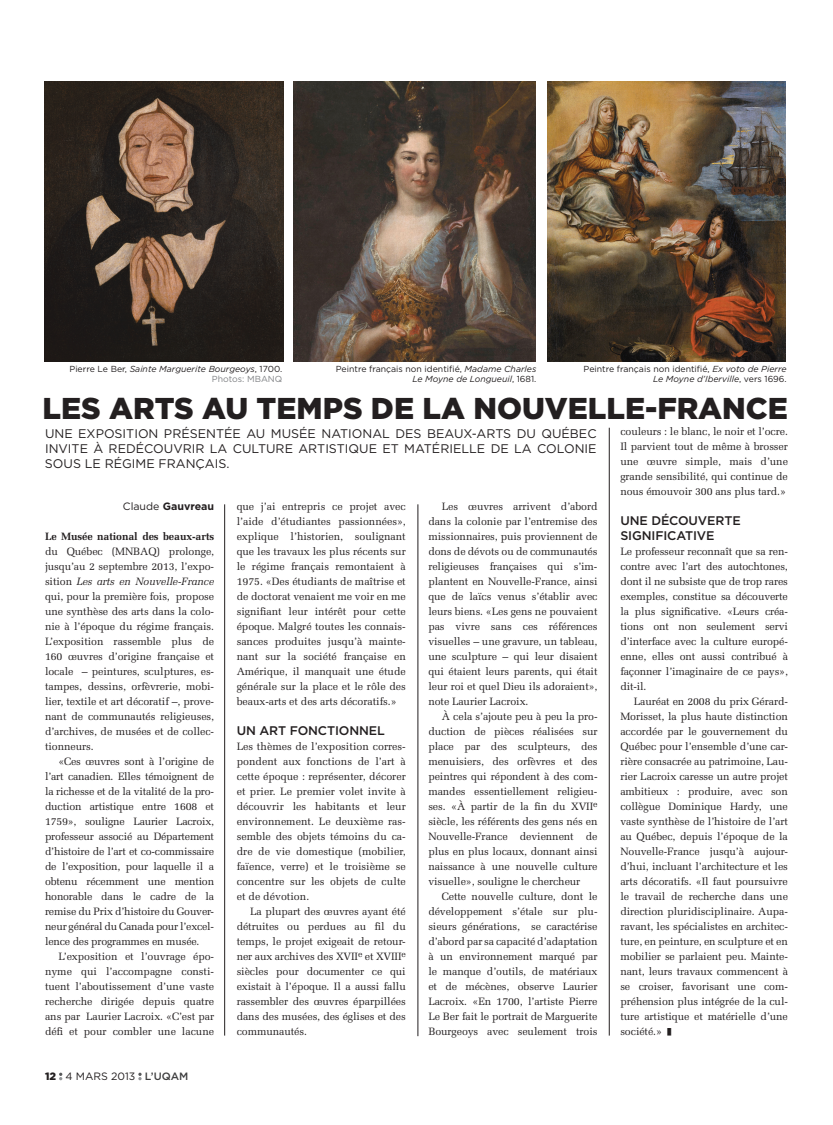
<style>
.page{position:relative;width:833px;height:1125px;background:#fff}
.page>*{position:absolute;margin:0;border:0;box-sizing:border-box;transform-origin:0 0}
.t1{font:900 30.12px "Gotham";color:#231f20}
.t2{font:12.5px "Gotham";color:#231f20}
.t3{font:500 12.5px/15px "Gotham";color:#231f20}
.t4{font:10.62px/15px "Melior";letter-spacing:-.01em;color:#231f20;text-align:justify}
.t5{font:700 10.62px "Melior";letter-spacing:-.01em;color:#231f20}
.t6{font:10.62px "Gotham";color:#231f20}
.t7{font:700 10.62px "Gotham";color:#231f20}
.t8{font:8.75px/10px "Gotham";color:#231f20;text-align:right}
.t9{font:italic 8.75px/10px "Gotham";color:#231f20;text-align:right}
.s1{font-style:normal}
.s2{font-style:normal;color:#808285}
.s3{font-style:italic}
.s4{font-weight:400}
.s5{font-weight:900}
.s6{font-weight:500;color:#3e3e3f}
</style>
<div class="page">
<svg style="left:59px;top:1073px;width:3px;height:7px"></svg>
<svg style="left:138px;top:1073px;width:4px;height:7px"></svg>
<img style="left:547px;top:82px;width:238px;height:280px">
<img style="left:293px;top:82px;width:242px;height:280px">
<img style="left:45px;top:82px;width:238px;height:280px">
<hr style="left:609px;top:428px;width:1px;height:608px;background:#231f20">
<hr style="left:224px;top:504px;width:1px;height:532px;background:#231f20">
<hr style="left:417px;top:504px;width:1px;height:532px;background:#231f20">
<p class="t9" style="left:69px;top:364px;width:214px"><span class="s1">PIERRE LE BER,</span> Sainte Marguerite Bourgeoys<span class="s1">, 1700.<br></span><span class="s2">PHOTOS: MBANQ</span></p>
<p class="t8" style="left:583px;top:364px;width:204px">PEINTRE FRANÇAIS NON IDENTIFIÉ, <span class="s3">Ex voto de Pierre<br>Le Moyne d’Iberville</span>, VERS 1696.</p>
<p class="t8" style="left:336px;top:364px;width:202px">PEINTRE FRANÇAIS NON IDENTIFIÉ, <span class="s3">Madame Charles<br>Le Moyne de Longueuil</span>, 1681.</p>
<h1 class="t1" style="left:42px;top:391px;width:747px">LES ARTS AU TEMPS DE LA NOUVELLE-FRANCE</h1>
<p class="t4" style="left:620px;top:424px;width:169px">couleurs : le blanc, le noir et l’ocre.<br>Il parvient tout de même à brosser une œuvre simple, mais d’une grande sensibilité, qui continue de nous émouvoir 300 ans plus tard.»</p>
<p class="t3" style="left:620px;top:513px;width:52px">UNE DÉCOUVERTE<br>SIGNIFICATIVE</p>
<p class="t4" style="left:620px;top:544px;width:169px">Le professeur reconnaît que sa ren&shy;contre avec l’art des autochtones, dont il ne subsiste que de trop rares exemples, constitue sa découverte la plus significative. «Leurs créa&shy;tions ont non seulement servi d’interface avec la culture europé&shy;enne, elles ont aussi contribué à façonner l’imaginaire de ce pays», dit-il.</p>
<p class="t4" style="left:620px;top:694px;width:169px;text-indent:14px">Lauréat en 2008 du prix Gérard-Morisset, la plus haute distinction accordée par le gouvernement du Québec pour l’ensemble d’une car&shy;rière consacrée au patrimoine, Lau&shy;rier Lacroix caresse un autre projet ambitieux : produire, avec son collègue Dominique Hardy, une vaste synthèse de l’histoire de l’art au Québec, depuis l’époque de la Nouvelle-France jusqu’à aujour&shy;d’hui, incluant l’architecture et les arts décoratifs. «Il faut poursuivre le travail de recherche dans une direction pluridisciplinaire. Aupa&shy;ravant, les spécialistes en architec&shy;ture, en peinture, en sculpture et en mobilier se parlaient peu. Mainte&shy;nant, leurs travaux commencent à se croiser, favorisant une com&shy;préhension plus intégrée de la cul&shy;ture artistique et matérielle d’une société.»</p>
<p class="t2" style="left:45px;top:427px;width:68px">UNE EXPOSITION</p>
<p class="t2" style="left:164px;top:427px;width:18px">PRÉSENTÉE</p>
<p class="t2" style="left:246px;top:427px;width:10px">AU</p>
<p class="t2" style="left:271px;top:427px;width:20px">MUSÉE</p>
<p class="t2" style="left:321px;top:427px;width:10px">NATIONAL</p>
<p class="t2" style="left:395px;top:427px;width:10px">DES</p>
<p class="t2" style="left:427px;top:427px;width:10px">BEAU</p>
<p class="t2" style="left:463px;top:427px;width:23px">X-ARTS</p>
<p class="t2" style="left:516px;top:427px;width:10px">DU</p>
<p class="t2" style="left:541px;top:427px;width:21px">QUÉBEC</p>
<p class="t2" style="left:45px;top:442px;width:8px">INVITE</p>
<p class="t2" style="left:93px;top:442px;width:25px">À REDÉCOUVRIR</p>
<p class="t2" style="left:210px;top:442px;width:33px">LA CULTURE</p>
<p class="t2" style="left:298px;top:442px;width:9px">ARTISTIQUE</p>
<p class="t2" style="left:382px;top:442px;width:31px">ET MATÉRIELLE</p>
<p class="t2" style="left:490px;top:442px;width:56px">DELACOLONIE</p>
<p class="t2" style="left:45px;top:457px;width:10px">SOUS</p>
<p class="t2" style="left:85px;top:457px;width:29px">LE RÉGIME</p>
<p class="t2" style="left:159px;top:457px;width:10px">FRAN</p>
<p class="t2" style="left:195px;top:457px;width:35px">ÇAIS .</p>
<p class="t4" style="left:428px;top:499px;width:171px;text-indent:14px">Les œuvres arrivent d’abord dans la colonie par l’entremise des missionnaires, puis proviennent de dons de dévots ou de communautés religieuses françaises qui s’im&shy;plantent en Nouvelle-France, ainsi que de laïcs venus s’établir avec leurs biens. «Les gens ne pouvaient pas vivre sans ces références visuelles – une gravure, un tableau, une sculpture – qui leur disaient qui étaient leurs parents, qui était leur roi et quel Dieu ils adoraient», note Laurier Lacroix.</p>
<p class="t4" style="left:428px;top:709px;width:171px;text-indent:14px">À cela s’ajoute peu à peu la pro&shy;duction de pièces réalisées sur place par des sculpteurs, des menuisiers, des orfèvres et des peintres qui répondent à des com&shy;mandes essentiellement religieu&shy;ses. «À partir de la fin du XVII<sup>e </sup>siècle, les référents des gens nés en Nouvelle-France deviennent de plus en plus locaux, donnant ainsi naissance à une nouvelle culture visuelle», souligne le chercheur</p>
<p class="t4" style="left:428px;top:889px;width:171px;text-indent:14px">Cette nouvelle culture, dont le développement s’étale sur plu&shy;sieurs générations, se caractérise d’abord par sa capacité d’adaptation à un environnement marqué par le manque d’outils, de matériaux et de mécènes, observe Laurier Lacroix. «En 1700, l’artiste Pierre Le Ber fait le portrait de Marguerite Bourgeoys avec seulement trois</p>
<p class="t7" style="left:123px;top:500px;width:93px"><span class="s4">CLAUDE</span> Gauvreau</p>
<p class="t5" style="left:45px;top:530px;width:171px">Le Musée national des beaux-arts</p>
<p class="t4" style="left:45px;top:544px;width:171px">du Québec (MNBAQ) prolonge, jusqu’au 2 septembre 2013, l’expo&shy;sition <span class="s3">Les arts en Nouvelle-France </span>qui, pour la première fois, propose une synthèse des arts dans la colo&shy;nie à l’époque du régime français.<br>L’exposition rassemble plus de 160 œuvres d’origine française et locale – peintures, sculptures, es&shy;tampes, dessins, orfèvrerie, mobi&shy;lier, textile et art décoratif –, prove&shy;nant de communautés religieuses, d’archives, de musées et de collec&shy;tionneurs.</p>
<p class="t4" style="left:45px;top:754px;width:171px;text-indent:14px">«Ces œuvres sont à l’origine de l’art canadien. Elles témoignent de la richesse et de la vitalité de la pro&shy;duction artistique entre 1608 et 1759», souligne Laurier Lacroix, professeur associé au Département d’histoire de l’art et co-commissaire de l’exposition, pour laquelle il a obtenu récemment une mention honorable dans le cadre de la remise du Prix d’histoire du Gouver&shy;neur général du Canada pour l’excel&shy;lence des programmes en musée.</p>
<p class="t4" style="left:45px;top:949px;width:171px;text-indent:14px">L’exposition et l’ouvrage épo&shy;nyme qui l’accompagne consti&shy;tuent l’aboutissement d’une vaste recherche dirigée depuis quatre ans par Laurier Lacroix. «C’est par défi et pour combler une lacune</p>
<p class="t4" style="left:237px;top:499px;width:171px">que j’ai entrepris ce projet avec l’aide d’étudiantes passionnées», explique l’historien, soulignant que les travaux les plus récents sur le régime français remontaient à 1975. «Des étudiants de maîtrise et de doctorat venaient me voir en me signifiant leur intérêt pour cette époque. Malgré toutes les connais&shy;sances produites jusqu’à mainte&shy;nant sur la société française en Amérique, il manquait une étude générale sur la place et le rôle des beaux-arts et des arts décoratifs.»</p>
<p class="t3" style="left:237px;top:723px;width:33px">UN ART</p>
<p class="t3" style="left:289px;top:723px;width:18px">FONCTIONNEL</p>
<p class="t4" style="left:237px;top:739px;width:171px">Les thèmes de l’exposition corres&shy;pondent aux fonctions de l’art à cette époque : représenter, décorer et prier. Le premier volet invite à découvrir les habitants et leur environnement. Le deuxième ras&shy;semble des objets témoins du ca&shy;dre de vie domestique (mobilier, faïence, verre) et le troisième se concentre sur les objets de culte et de dévotion.</p>
<p class="t4" style="left:237px;top:904px;width:171px;text-indent:14px">La plupart des œuvres ayant été détruites ou perdues au fil du temps, le projet exigeait de retour&shy;ner aux archives des XVII<sup>e</sup> et XVIII<sup>e </sup>siècles pour documenter ce qui existait à l’époque. Il a aussi fallu rassembler des œuvres éparpillées dans des musées, des églises et des communautés.</p>
<p class="t6" style="left:45px;top:1071px;width:145px"><span class="s5">12</span> 4 MARS 2013 <span class="s6">L’UQAM</span></p>
</div>
